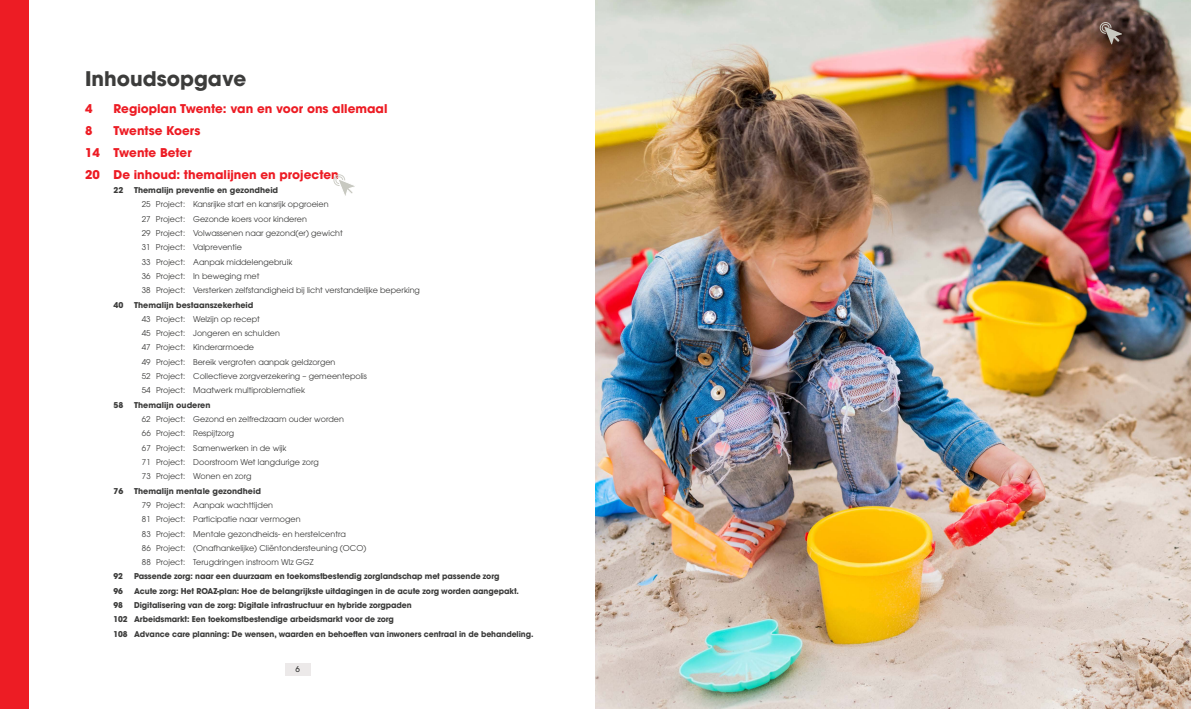
<style>
.page{position:relative;width:1191px;height:709px;background:#fff}
.page>*{position:absolute;margin:0;border:0;box-sizing:border-box;transform-origin:0 0}
.t1{font:700 20px "ITC Avant Garde Pro";color:#3c3c3b}
.t2{font:700 12px/21.8px "ITC Avant Garde Pro";color:#ed1c24}
.t3{font:8px/14.3px "ITC Avant Garde Pro";color:#3c3c3b}
.t4{font:700 8px/14.3px "ITC Avant Garde Pro";letter-spacing:-.01em;color:#3c3c3b}
.t5{font:500 8px "ITC Avant Garde Pro";color:#3c3c3b}
</style>
<div class="page">
<div style="left:285px;top:662px;width:25px;height:13px;background:#ece9e9"></div>
<img style="left:699px;top:0;width:492px;height:709px">
<div style="left:0;top:0;width:28px;height:709px;background:#ed1c24"></div>
<img style="left:595px;top:0;width:104px;height:709px">
<hr style="left:596px;top:0;width:1px;height:709px;background:#000">
<svg style="left:1099px;top:22px;width:23px;height:22px"></svg>
<svg style="left:333px;top:174px;width:22px;height:22px"></svg>
<h1 class="t1" style="left:85px;top:65px;width:163px">Inhoudsopgave</h1>
<h2 class="t2" style="left:85px;top:98px;width:9px">4</h2>
<h2 class="t2" style="left:113px;top:98px;width:275px">Regioplan Twente: van en voor ons allemaal</h2>
<h2 class="t2" style="left:85px;top:120px;width:9px">8</h2>
<h2 class="t2" style="left:85px;top:120px;width:255px;text-indent:28px">Twentse Koers<br>14 Twente Beter<br>20 De inhoud: themalijnen en projecten</h2>
<p class="t4" style="left:113px;top:183px;width:11px">22</p>
<p class="t4" style="left:134px;top:183px;width:146px">Themalijn preventie en gezondheid</p>
<p class="t3" style="left:142px;top:197px;width:280px">25 Project: Kansrijke start en kansrijk opgroeien<br>27 Project: Gezonde koers voor kinderen<br>29 Project: Volwassenen naar gezond(er) gewicht<br>31 Project: Valpreventie<br>33 Project: Aanpak middelengebruik<br>36 Project: In beweging met<br>38 Project: Versterken zelfstandigheid bij licht verstandelijke beperking</p>
<p class="t4" style="left:113px;top:297px;width:11px">40</p>
<p class="t4" style="left:134px;top:297px;width:121px">Themalijn bestaanszekerheid</p>
<p class="t3" style="left:142px;top:312px;width:227px">43 Project: Welzijn op recept<br>45 Project: Jongeren en schulden<br>47 Project: Kinderarmoede<br>49 Project: Bereik vergroten aanpak geldzorgen<br>52 Project: Collectieve zorgverzekering – gemeentepolis 54 Project: Maatwerk multiproblematiek</p>
<p class="t4" style="left:113px;top:397px;width:11px">58</p>
<p class="t4" style="left:134px;top:397px;width:78px">Themalijn ouderen</p>
<p class="t3" style="left:142px;top:412px;width:203px">62 Project: Gezond en zelfredzaam ouder worden 66 Project: Respijtzorg<br>67 Project: Samenwerken in de wijk<br>71 Project: Doorstroom Wet langdurige zorg<br>73 Project: Wonen en zorg</p>
<p class="t4" style="left:114px;top:483px;width:11px">76</p>
<p class="t4" style="left:134px;top:483px;width:128px">Themalijn mentale gezondheid</p>
<p class="t3" style="left:142px;top:497px;width:226px">79 Project: Aanpak wachttijden<br>81 Project: Participatie naar vermogen<br>83 Project: Mentale gezondheids- en herstelcentra<br>86 Project: (Onafhankelijke) Cliëntondersteuning (OCO)<br>88 Project: Terugdringen instroom Wlz GGZ</p>
<p class="t4" style="left:113px;top:569px;width:11px">92</p>
<p class="t4" style="left:134px;top:569px;width:367px">Passende zorg: naar een duurzaam en toekomstbestendig zorglandschap met passende zorg</p>
<p class="t4" style="left:113px;top:583px;width:11px">96</p>
<p class="t4" style="left:134px;top:583px;width:386px">Acute zorg: Het ROAZ-plan: Hoe de belangrijkste uitdagingen in de acute zorg worden aangepakt.</p>
<p class="t4" style="left:113px;top:597px;width:11px">98</p>
<p class="t4" style="left:113px;top:597px;width:421px;text-indent:21px">Digitalisering van de zorg: Digitale infrastructuur en hybride zorgpaden<br>102 Arbeidsmarkt: Een toekomstbestendige arbeidsmarkt voor de zorg<br>108 Advance care planning: De wensen, waarden en behoeften van inwoners centraal in de behandeling.</p>
<p class="t5" style="left:295px;top:664px;width:6px">6</p>
</div>
